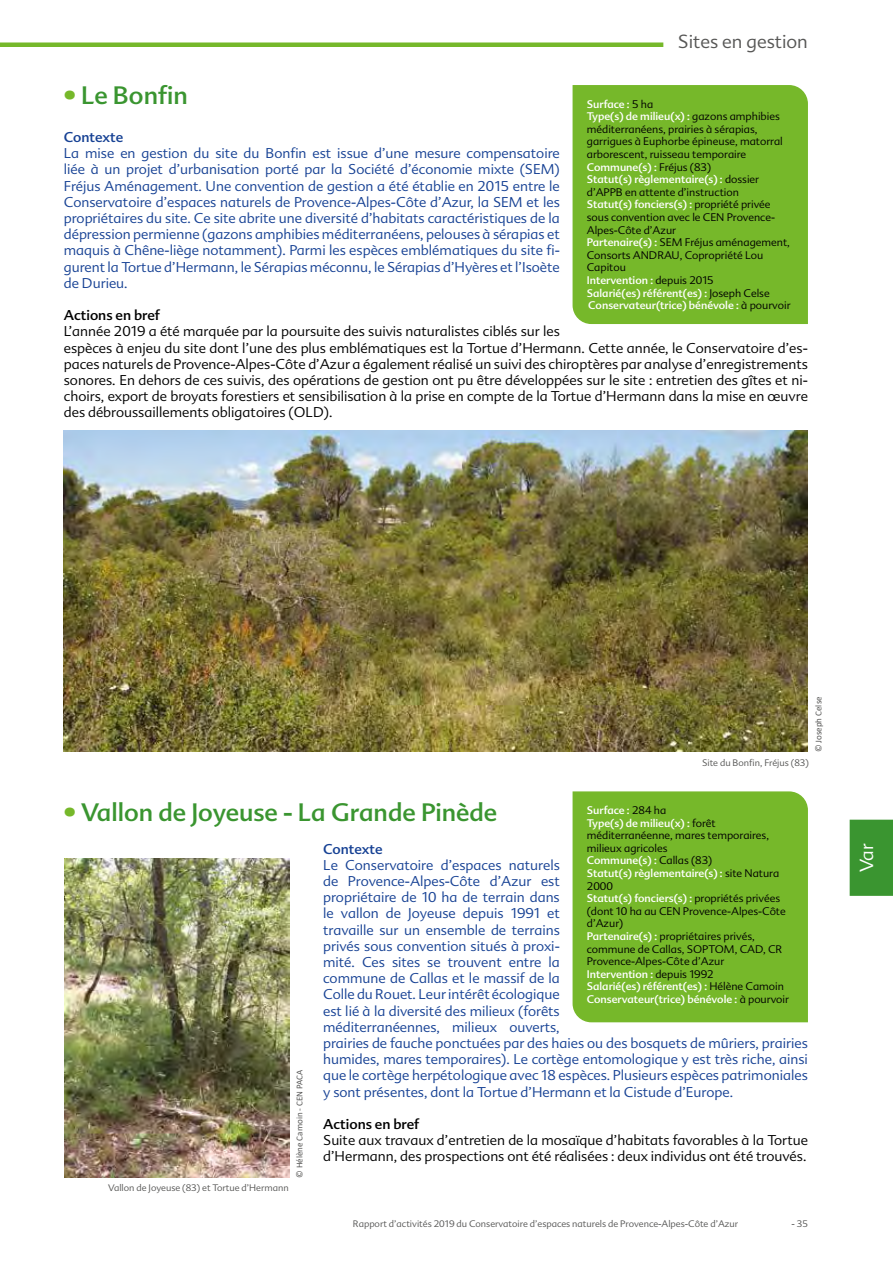
<style>
.page{position:relative;width:893px;height:1263px;background:#fff}
.page>*{position:absolute;margin:0;border:0;box-sizing:border-box;transform-origin:0 0}
.t1{font:24px "Advert";color:#3a9530}
.t2{font:300 18px "Advert";color:#575756}
.t3{font:300 18px "Advert";color:#fff}
.t4{font:300 13.5px/16.2px "Advert";color:#164194;text-align:justify}
.t5{font:300 13.5px/16.2px "Advert";color:#000}
.t6{font:13.5px "Advert";color:#000}
.t7{font:13.5px "Advert";color:#164194}
.t8{font:300 10.5px/12.6px "Advert";color:#000}
.t9{font:300 9px "Advert";color:#575756}
.t10{font:9px "Calibri";color:#575756}
.s1{color:#76b82a}
.s2{font-weight:400;color:#fff}
</style>
<div class="page">
<div style="left:0;top:42px;width:663px;height:5px;background:#76b82a"></div>
<div style="left:850px;top:820px;width:43px;height:76px;background:#3a9530"></div>
<div style="left:572px;top:85px;width:236px;height:239px;background:#76b82a"></div>
<img style="left:64px;top:430px;width:744px;height:322px">
<img style="left:65px;top:859px;width:224px;height:319px">
<div style="left:572px;top:791px;width:236px;height:232px;background:#76b82a"></div>
<h2 class="t2" style="left:678px;top:30px;width:132px">Sites en gestion</h2>
<h1 class="t1" style="left:64px;top:81px;width:125px"><span class="s1">•</span> Le Bonfin</h1>
<p class="t7" style="left:64px;top:129px;width:61px">Contexte</p>
<p class="t4" style="left:64px;top:145px;width:498px">La mise en gestion du site du Bonfin est issue d’une mesure compensatoire liée à un projet d’urbanisation porté par la Société d’économie mixte (SEM)<br>Fréjus Aménagement. Une convention de gestion a été établie en 2015 entre le Conservatoire d’espaces naturels de Provence-Alpes-Côte d’Azur, la SEM et les propriétaires du site. Ce site abrite une diversité d’habitats caractéristiques de la dépression permienne (gazons amphibies méditerranéens, pelouses à sérapias et maquis à Chêne-liège notamment). Parmi les espèces emblématiques du site fi&shy;gurent la Tortue d’Hermann, le Sérapias méconnu, le Sérapias d’Hyères et l’Isoète de Durieu.</p>
<p class="t6" style="left:64px;top:307px;width:98px">Actions en bref</p>
<p class="t5" style="left:64px;top:324px;width:746px">L’année 2019 a été marquée par la poursuite des suivis naturalistes ciblés sur les<br>espèces à enjeu du site dont l’une des plus emblématiques est la Tortue d’Hermann. Cette année, le Conservatoire d’es&shy;paces naturels de Provence-Alpes-Côte d’Azur a également réalisé un suivi des chiroptères par analyse d’enregistrements sonores. En dehors de ces suivis, des opérations de gestion ont pu être développées sur le site : entretien des gîtes et ni&shy;choirs, export de broyats forestiers et sensibilisation à la prise en compte de la Tortue d’Hermann dans la mise en œuvre des débroussaillements obligatoires (OLD).</p>
<p class="t8" style="left:587px;top:98px;width:205px"><span class="s2">Surface :</span> 5 ha<br><span class="s2">Type(s) de milieu(x) :</span> gazons amphibies méditerranéens, prairies à sérapias, garrigues à Euphorbe épineuse, matorral arborescent, ruisseau temporaire<br><span class="s2">Commune(s) :</span> Fréjus (83)<br><span class="s2">Statut(s) règlementaire(s) :</span> dossier d’APPB en attente d’instruction<br><span class="s2">Statut(s) fonciers(s) :</span> propriété privée sous convention avec le CEN Provence-<br>Alpes-Côte d’Azur<br><span class="s2">Partenaire(s) :</span> SEM Fréjus aménagement,<br>Consorts ANDRAU, Copropriété Lou<br>Capitou<br><span class="s2">Intervention :</span> depuis 2015<br><span class="s2">Salarié(es) référent(es) :</span> Joseph Celse<br><span class="s2">Conservateur(trice) bénévole :</span> à pourvoir</p>
<p class="t10" style="left:812px;top:752px;width:57px;rotate:-90deg">© Joseph Celse</p>
<p class="t9" style="left:702px;top:757px;width:108px">Site du Bonfin, Fréjus (83)</p>
<h1 class="t1" style="left:64px;top:797px;width:435px"><span class="s1">•</span> Vallon de Joyeuse - La Grande Pinède</h1>
<p class="t7" style="left:323px;top:840px;width:61px">Contexte</p>
<p class="t4" style="left:323px;top:857px;width:486px;text-align:left">Le Conservatoire d’espaces naturels<br>de Provence-Alpes-Côte d’Azur est<br>propriétaire de 10 ha de terrain dans<br>le vallon de Joyeuse depuis 1991 et<br>travaille sur un ensemble de terrains<br>privés sous convention situés à proxi-<br>mité. Ces sites se trouvent entre la<br>commune de Callas et le massif de la<br>Colle du Rouet. Leur intérêt écologique<br>est lié à la diversité des milieux (forêts<br>méditerranéennes, milieux ouverts,<br>prairies de fauche ponctuées par des haies ou des bosquets de mûriers, prairies humides, mares temporaires). Le cortège entomologique y est très riche, ainsi que le cortège herpétologique avec 18 espèces. Plusieurs espèces patrimoniales y sont présentes, dont la Tortue d’Hermann et la Cistude d’Europe.</p>
<p class="t6" style="left:323px;top:1116px;width:98px">Actions en bref</p>
<p class="t5" style="left:323px;top:1132px;width:486px">Suite aux travaux d’entretien de la mosaïque d’habitats favorables à la Tortue d’Hermann, des prospections ont été réalisées : deux individus ont été trouvés.</p>
<p class="t8" style="left:587px;top:804px;width:204px"><span class="s2">Surface :</span> 284 ha<br><span class="s2">Type(s) de milieu(x) :</span> forêt méditerranéenne, mares temporaires, milieux agricoles<br><span class="s2">Commune(s) :</span> Callas (83)<br><span class="s2">Statut(s) règlementaire(s) :</span> site Natura<br>2000<br><span class="s2">Statut(s) fonciers(s) :</span> propriétés privées (dont 10 ha au CEN Provence-Alpes-Côte d’Azur)<br><span class="s2">Partenaire(s) :</span> propriétaires privés, commune de Callas, SOPTOM, CAD, CR<br>Provence-Alpes-Côte d’Azur<br><span class="s2">Intervention :</span> depuis 1992<br><span class="s2">Salarié(es) référent(es) :</span> Hélène Camoin<br><span class="s2">Conservateur(trice) bénévole :</span> à pourvoir</p>
<p class="t10" style="left:293px;top:1178px;width:110px;rotate:-90deg">© Hélène Camoin - CEN PACA</p>
<p class="t9" style="left:108px;top:1182px;width:182px">Vallon de Joyeuse (83) et Tortue d’Hermann</p>
<p class="t9" style="left:353px;top:1219px;width:387px">Rapport d’activités 2019 du Conservatoire d’espaces naturels de Provence-Alpes-Côte d’Azur</p>
<p class="t9" style="left:791px;top:1219px;width:18px">- 35</p>
<h2 class="t3" style="left:856px;top:872px;width:30px;rotate:-90deg">Var</h2>
</div>
